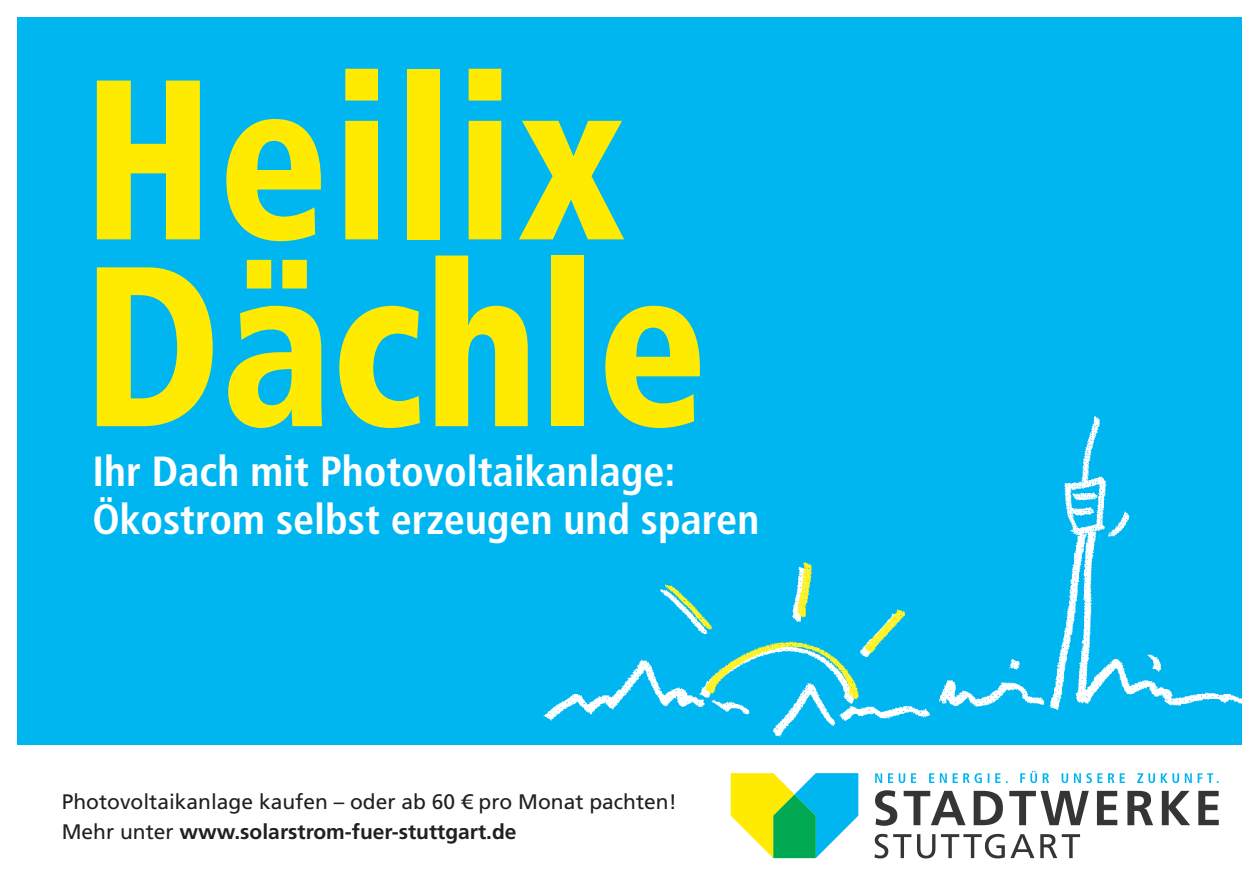
<style>
.page{position:relative;width:1259px;height:893px;background:#fff}
.page>*{position:absolute;margin:0;border:0;box-sizing:border-box;transform-origin:0 0}
.t1{font:900 condensed 227.4px/186.9px "Frutiger LT Std";letter-spacing:.01em;color:#ffea01;scale:.91 1}
.t2{font:700 condensed 42.3px/48.3px "Frutiger LT Std";color:#fff}
.t3{font:21px/30px "Frutiger LT Std";color:#231f20}
.s1{font-weight:700}
</style>
<div class="page">
<div style="left:17px;top:17px;width:1225px;height:727px;background:#00b6f0"></div>
<svg style="left:874px;top:834px;width:206px;height:24px"></svg>
<svg style="left:875px;top:818px;width:343px;height:8px"></svg>
<svg style="left:733px;top:818px;width:123px;height:40px"></svg>
<img style="left:509px;top:416px;width:733px;height:402px">
<h1 class="t1" style="left:83px;top:66px;width:688px">Heilix<br>Dächle</h1>
<h2 class="t2" style="left:92px;top:447px;width:668px">Ihr Dach mit Photovoltaikanlage:<br>Ökostrom selbst erzeugen und sparen</h2>
<p class="t3" style="left:62px;top:787px;width:617px">Photovoltaikanlage kaufen – oder ab 60 € pro Monat pachten!<br>Mehr unter <span class="s1">www.solarstrom-fuer-stuttgart.de</span></p>
</div>
